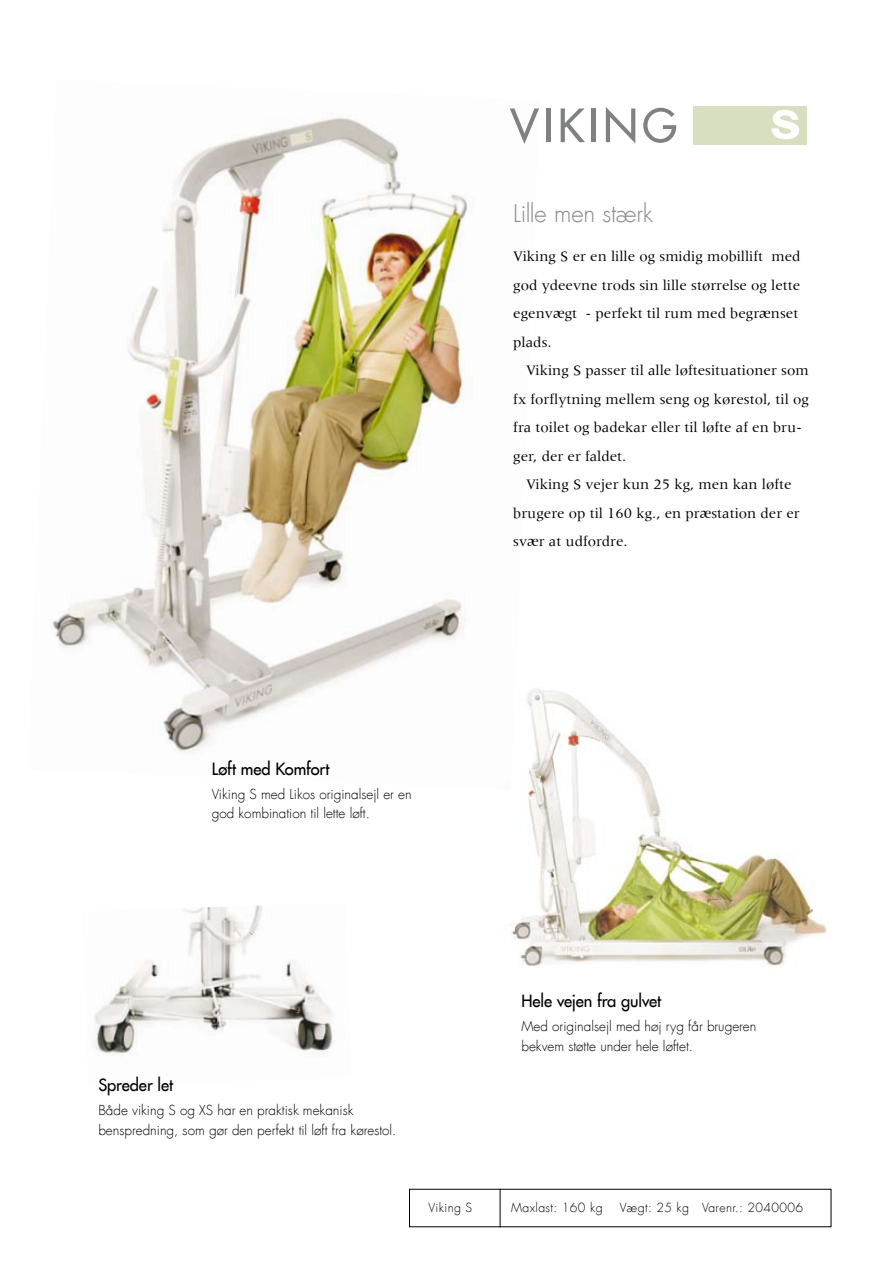
<style>
.page{position:relative;width:893px;height:1263px;background:#fff}
.page>*{position:absolute;margin:0;border:0;box-sizing:border-box;transform-origin:0 0}
.t1{font:300 24px "Futura LT";letter-spacing:-.01em;color:#878889}
.t2{font:16.5px "Futura LT";letter-spacing:-.005em;color:#000}
.t3{font:15px/28.5px "Meridien";color:#000}
.t4{font:300 13.5px/19.5px "Futura LT";color:#000}
.t5{font:300 12.3px "Futura LT";letter-spacing:.03em;color:#000}
</style>
<div class="page">
<img style="left:511px;top:690px;width:317px;height:276px">
<img style="left:94px;top:905px;width:239px;height:151px">
<img style="left:52px;top:117px;width:489px;height:673px">
<div style="left:693px;top:106px;width:113px;height:39px;background:#d8dfc1"></div>
<svg style="left:771px;top:110px;width:28px;height:29px"></svg>
<svg style="left:510px;top:108px;width:29px;height:36px"></svg>
<hr style="left:546px;top:108px;width:4px;height:34px;background:#7f8182">
<svg style="left:561px;top:108px;width:24px;height:34px"></svg>
<hr style="left:592px;top:108px;width:4px;height:34px;background:#7f8182">
<svg style="left:606px;top:107px;width:29px;height:36px"></svg>
<svg style="left:643px;top:108px;width:33px;height:35px"></svg>
<h1 class="t1" style="left:513px;top:199px;width:141px">Lille men stærk</h1>
<p class="t3" style="left:513px;top:242px;width:289px">Viking S er en lille og smidig mobillift med god ydeevne trods sin lille størrelse og lette egenvægt - perfekt til rum med begrænset plads.</p>
<p class="t3" style="left:513px;top:356px;width:297px;text-indent:13px">Viking S passer til alle løftesituationer som fx forflytning mellem seng og kørestol, til og fra toilet og badekar eller til løfte af en bru&shy;ger, der er faldet.</p>
<p class="t3" style="left:513px;top:470px;width:288px;text-indent:13px">Viking S vejer kun 25 kg, men kan løfte brugere op til 160 kg., en præstation der er svær at udfordre.</p>
<p class="t2" style="left:212px;top:758px;width:119px">Løft med Komfort</p>
<p class="t4" style="left:212px;top:784px;width:201px">Viking S med Likos originalsejl er en god kombination til lette løft.</p>
<p class="t2" style="left:98px;top:1074px;width:76px">Spreder let</p>
<p class="t4" style="left:98px;top:1101px;width:300px">Både viking S og XS har en praktisk mekanisk benspredning, som gør den perfekt til løft fra kørestol.</p>
<p class="t2" style="left:521px;top:990px;width:141px">Hele vejen fra gulvet</p>
<p class="t4" style="left:521px;top:1017px;width:237px">Med originalsejl med høj ryg får brugeren bekvem støtte under hele løftet.</p>
<p class="t5" style="left:429px;top:1200px;width:45px">Viking S</p>
<p class="t5" style="left:511px;top:1200px;width:93px">Maxlast: 160 kg</p>
<p class="t5" style="left:620px;top:1200px;width:185px">Vægt: 25 kg Varenr.: 2040006</p>
</div>
